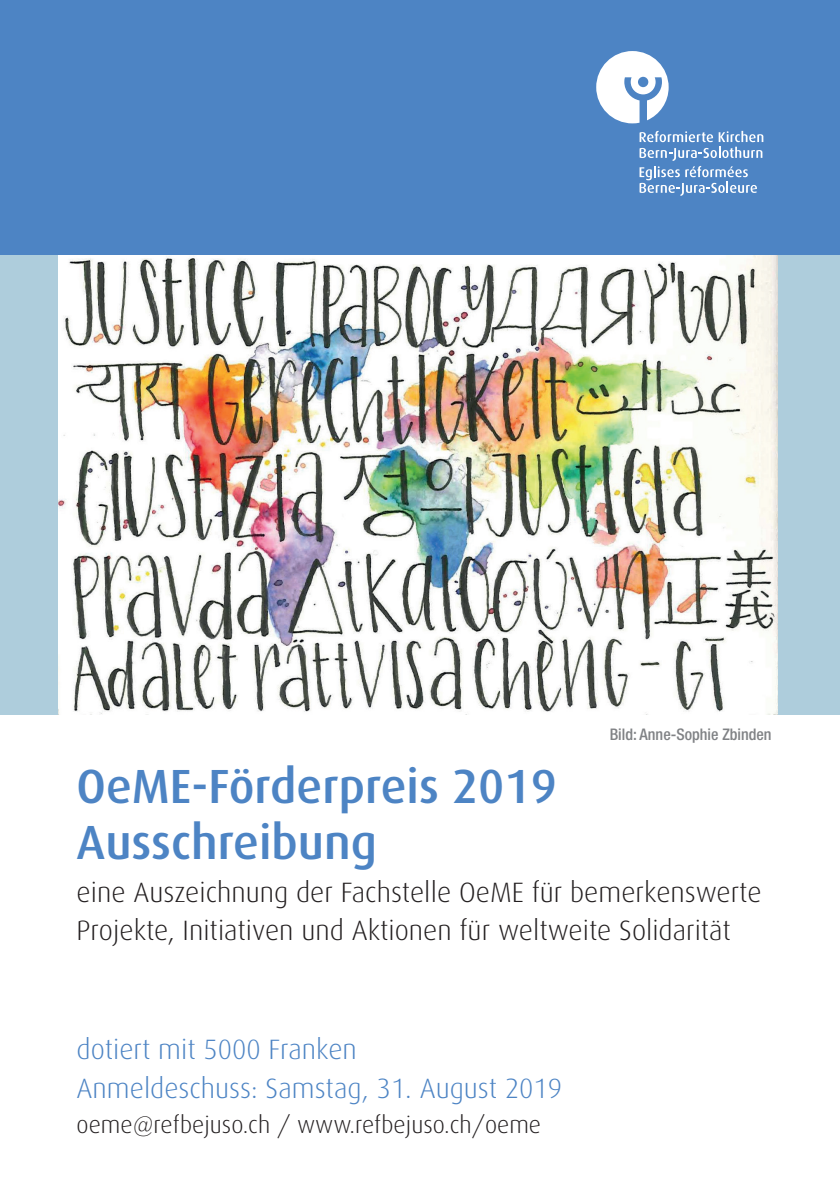
<style>
.page{position:relative;width:840px;height:1191px;background:#fff}
.page>*{position:absolute;margin:0;border:0;box-sizing:border-box;transform-origin:0 0}
.t1{font:500 48px/55.4px "Dax";color:#4d84c4}
.t2{font:300 28px/38px "Dax";color:#231f20}
.t3{font:300 28px/38.4px "Dax";color:#4d84c4}
.t4{font:300 24px "Dax";color:#231f20}
.t5{font:500 condensed 16px "Helvetica Neue LT Std";color:#808285}
</style>
<div class="page">
<div style="left:0;top:0;width:839px;height:255px;background:#4d84c4"></div>
<div style="left:0;top:255px;width:839px;height:459px;background:#aecddc"></div>
<img style="left:58px;top:255px;width:719px;height:459px">
<svg style="left:596px;top:51px;width:72px;height:72px"></svg>
<svg style="left:639px;top:131px;width:124px;height:65px"></svg>
<p class="t5" style="left:609px;top:725px;width:163px">Bild: Anne-Sophie Zbinden</p>
<h1 class="t1" style="left:77px;top:759px;width:481px">OeME-Förderpreis 2019<br>Ausschreibung</h1>
<p class="t2" style="left:77px;top:873px;width:686px">eine Auszeichnung der Fachstelle OeME für bemerkenswerte<br>Projekte, Initiativen und Aktionen für weltweite Solidarität</p>
<p class="t3" style="left:77px;top:1030px;width:487px">dotiert mit 5000 Franken<br>Anmeldeschuss: Samstag, 31. August 2019</p>
<p class="t4" style="left:77px;top:1111px;width:466px">oeme@refbejuso.ch / www.refbejuso.ch/oeme</p>
</div>
